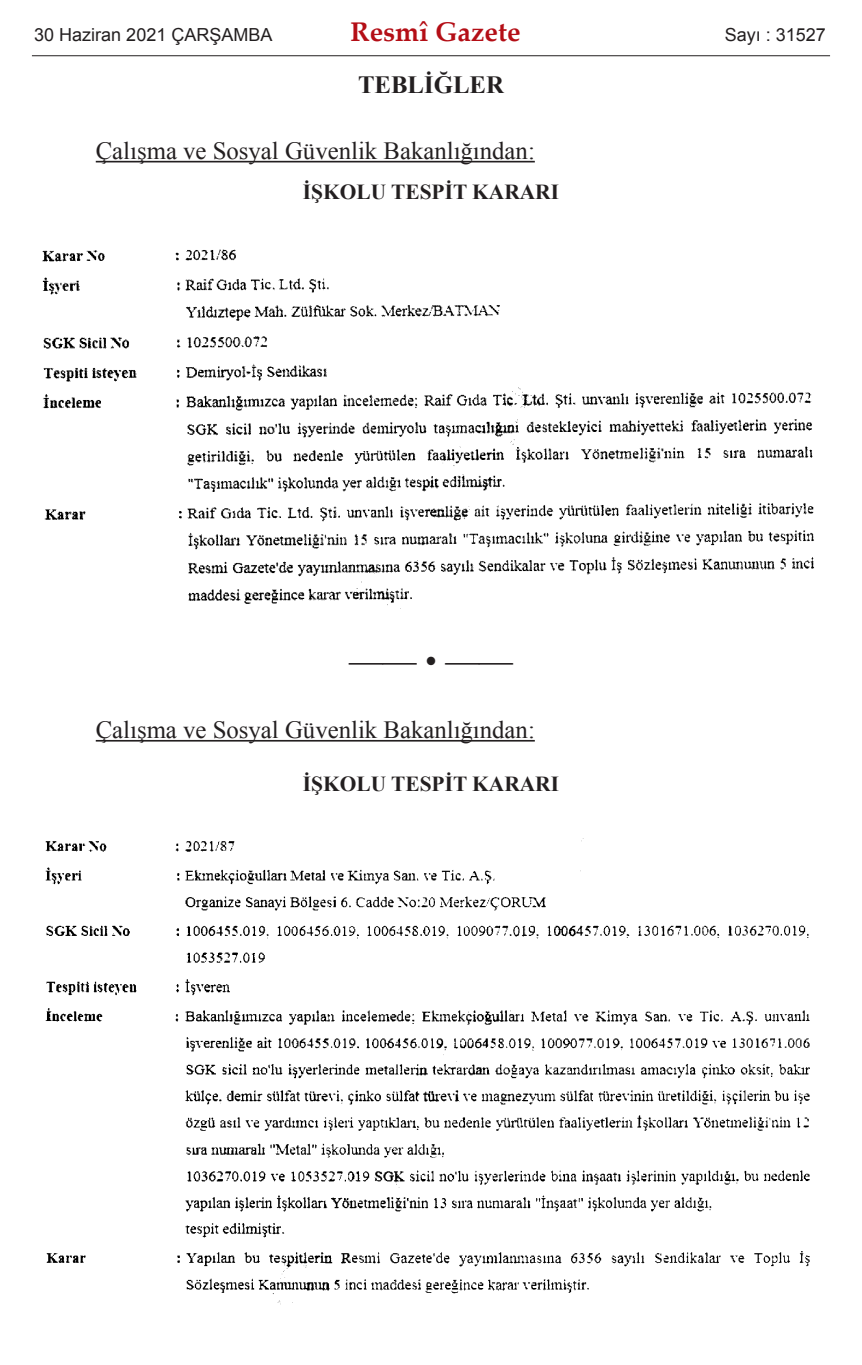
<style>
.page{position:relative;width:862px;height:1365px;background:#fff}
.page>*{position:absolute;margin:0;border:0;box-sizing:border-box;transform-origin:0 0}
.t1{font:33.75px "Times New Roman";color:#231f20}
.t2{font:700 27px "Palatino Linotype";color:#b40e16}
.t3{font:24.75px "Times New Roman";color:#231f20}
.t4{font:700 24.75px "Times New Roman";color:#231f20}
.t5{font:700 21.38px "Times New Roman";color:#231f20}
.t6{font:18px "Arial";color:#231f20}
</style>
<div class="page">
<hr style="left:96px;top:161px;width:438px;height:1px;background:#231f20">
<hr style="left:96px;top:740px;width:438px;height:2px;background:#231f20">
<img style="left:42px;top:249px;width:772px;height:360px">
<img style="left:45px;top:838px;width:765px;height:467px">
<hr style="left:32px;top:55px;width:797px;height:1px;background:#231f20">
<p class="t6" style="left:34px;top:25px;width:240px">30 Haziran 2021 ÇARŞAMBA</p>
<p class="t2" style="left:350px;top:21px;width:171px">Resmî Gazete</p>
<p class="t6" style="left:724px;top:25px;width:103px">Sayı : 31527</p>
<p class="t4" style="left:358px;top:71px;width:147px">TEBLİĞLER</p>
<p class="t3" style="left:96px;top:137px;width:440px">Çalışma ve Sosyal Güvenlik Bakanlığından:</p>
<p class="t5" style="left:303px;top:180px;width:257px">İŞKOLU TESPİT KARARI</p>
<h1 class="t1" style="left:349px;top:642px;width:165px">—— • ——</h1>
<p class="t3" style="left:96px;top:716px;width:440px">Çalışma ve Sosyal Güvenlik Bakanlığından:</p>
<p class="t5" style="left:303px;top:772px;width:257px">İŞKOLU TESPİT KARARI</p>
</div>
